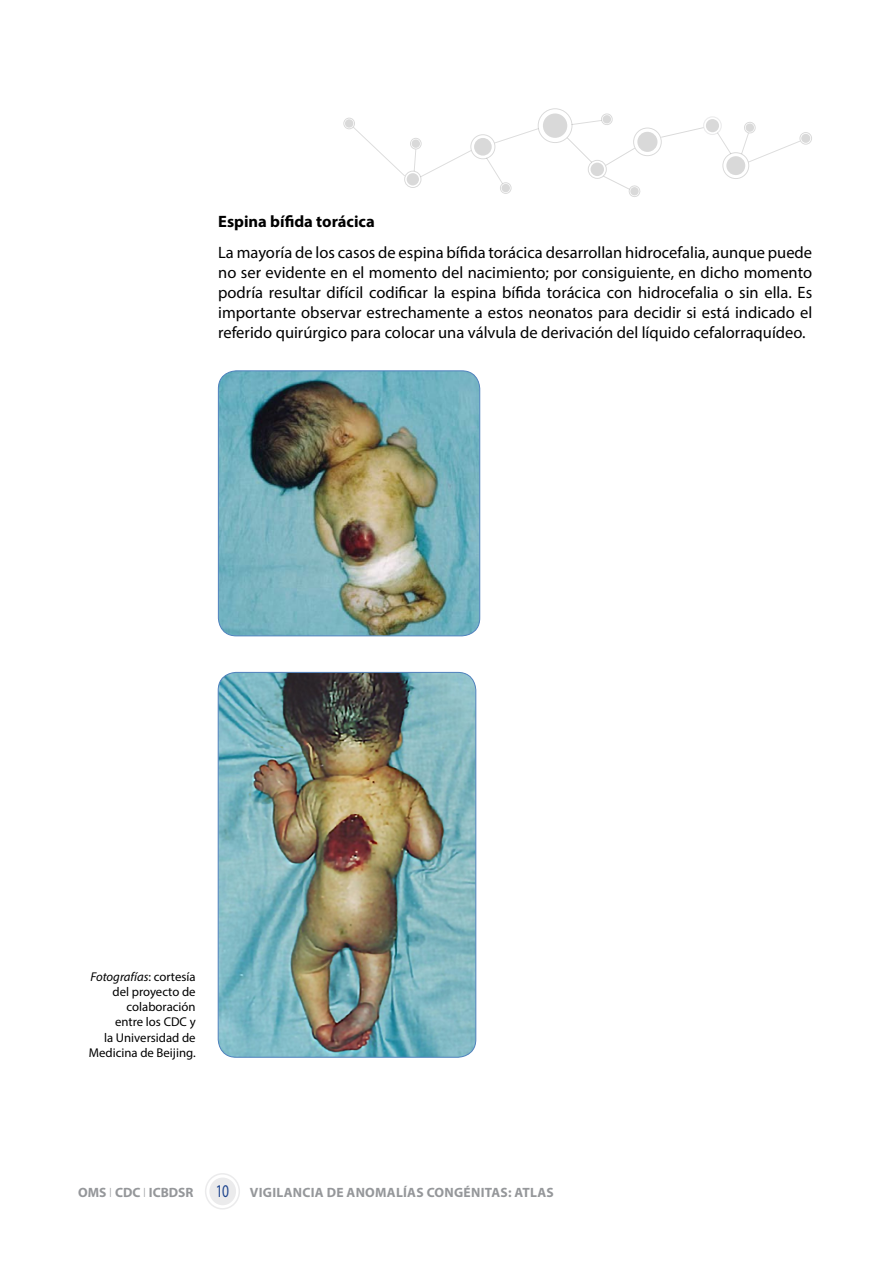
<style>
.page{position:relative;width:893px;height:1263px;background:#fff}
.page>*{position:absolute;margin:0;border:0;box-sizing:border-box;transform-origin:0 0}
.t1{font:16.5px/19.8px "Myriad Pro";color:#000;text-align:justify}
.t2{font:700 16.5px "Myriad Pro";color:#000}
.t3{font:700 13.5px "Myriad Pro";letter-spacing:.02em;color:#95979a}
.t4{font:12.75px/15.3px "Myriad Pro";color:#000;text-align:right}
.s1{font-style:italic}
.s2{font-weight:300}
.s3{font-weight:400;font-size:18px;color:#1e458e}
</style>
<div class="page">
<div style="left:210px;top:1178px;width:25px;height:26px;background:#ebebec;border-radius:50%"></div>
<div style="left:209px;top:1177px;width:27px;height:28px;border:2px solid #ebebec;border-radius:50%"></div>
<div style="left:205px;top:1173px;width:35px;height:36px;border:2px solid #ebebec;border-radius:50%"></div>
<div style="left:543px;top:113px;width:24px;height:25px;background:#d9d9d9;border-radius:50%"></div>
<div style="left:538px;top:108px;width:34px;height:35px;border:1px solid #000;border-radius:50%"></div>
<svg style="left:566px;top:137px;width:27px;height:26px"></svg>
<svg style="left:494px;top:128px;width:45px;height:15px"></svg>
<div style="left:590px;top:163px;width:14px;height:13px;background:#d9d9d9;border-radius:50%"></div>
<div style="left:588px;top:160px;width:19px;height:19px;border:1px solid #000;border-radius:50%"></div>
<div style="left:474px;top:138px;width:18px;height:18px;background:#d9d9d9;border-radius:50%"></div>
<div style="left:470px;top:134px;width:25px;height:25px;border:1px solid #000;border-radius:50%"></div>
<div style="left:637px;top:132px;width:20px;height:20px;background:#d9d9d9;border-radius:50%"></div>
<div style="left:633px;top:128px;width:29px;height:28px;border:1px solid #000;border-radius:50%"></div>
<div style="left:407px;top:173px;width:12px;height:12px;background:#d9d9d9;border-radius:50%"></div>
<div style="left:404px;top:171px;width:17px;height:17px;border:1px solid #000;border-radius:50%"></div>
<div style="left:726px;top:156px;width:19px;height:19px;background:#d9d9d9;border-radius:50%"></div>
<div style="left:722px;top:152px;width:27px;height:27px;border:1px solid #000;border-radius:50%"></div>
<div style="left:706px;top:119px;width:13px;height:13px;background:#d9d9d9;border-radius:50%"></div>
<div style="left:703px;top:116px;width:19px;height:19px;border:1px solid #ebebec;border-radius:50%"></div>
<div style="left:801px;top:134px;width:9px;height:9px;background:#d9d9d9;border-radius:50%"></div>
<div style="left:800px;top:132px;width:12px;height:13px;border:1px solid #000;border-radius:50%"></div>
<svg style="left:605px;top:147px;width:31px;height:19px"></svg>
<svg style="left:660px;top:127px;width:44px;height:11px"></svg>
<svg style="left:716px;top:132px;width:16px;height:23px"></svg>
<div style="left:345px;top:119px;width:8px;height:9px;background:#d9d9d9;border-radius:50%"></div>
<div style="left:343px;top:118px;width:12px;height:11px;border:1px solid #000;border-radius:50%"></div>
<svg style="left:352px;top:126px;width:54px;height:51px"></svg>
<div style="left:501px;top:184px;width:9px;height:8px;background:#d9d9d9;border-radius:50%"></div>
<div style="left:500px;top:182px;width:11px;height:12px;border:1px solid #000;border-radius:50%"></div>
<svg style="left:485px;top:157px;width:18px;height:28px"></svg>
<div style="left:412px;top:139px;width:8px;height:9px;background:#d9d9d9;border-radius:50%"></div>
<div style="left:410px;top:138px;width:12px;height:11px;border:1px solid #000;border-radius:50%"></div>
<svg style="left:413px;top:149px;width:59px;height:29px"></svg>
<svg style="left:571px;top:113px;width:42px;height:13px"></svg>
<svg style="left:741px;top:122px;width:60px;height:41px"></svg>
<svg style="left:602px;top:175px;width:39px;height:22px"></svg>
<img style="left:218px;top:371px;width:262px;height:265px">
<div style="left:218px;top:370px;width:262px;height:266px;border:1px solid #4f81bd;border-radius:18px"></div>
<img style="left:218px;top:672px;width:258px;height:385px">
<div style="left:218px;top:672px;width:258px;height:386px;border:1px solid #4f81bd;border-radius:18px"></div>
<h4 class="t2" style="left:218px;top:210px;width:158px">Espina bífda torácica</h4>
<p class="t1" style="left:218px;top:243px;width:596px">La mayoría de los casos de espina bífda torácica desarrollan hidrocefalia, aunque puede no ser evidente en el momento del nacimiento; por consiguiente, en dicho momento podría resultar difícil codifcar la espina bífda torácica con hidrocefalia o sin ella. Es importante observar estrechamente a estos neonatos para decidir si está indicado el referido quirúrgico para colocar una válvula de derivación del líquido cefalorraquídeo.</p>
<p class="t4" style="left:89px;top:968px;width:108px"><span class="s1">Fotografías</span>: cortesía del proyecto de colaboración<br>entre los CDC y<br>la Universidad de<br>Medicina de Beijing.</p>
<p class="t3" style="left:78px;top:1183px;width:477px">OMS <span class="s2">I</span> CDC <span class="s2">I</span> ICBDSR <span class="s3">10</span> VIGILANCIA DE ANOMALÍAS CONGÉNITAS: ATLAS</p>
</div>
